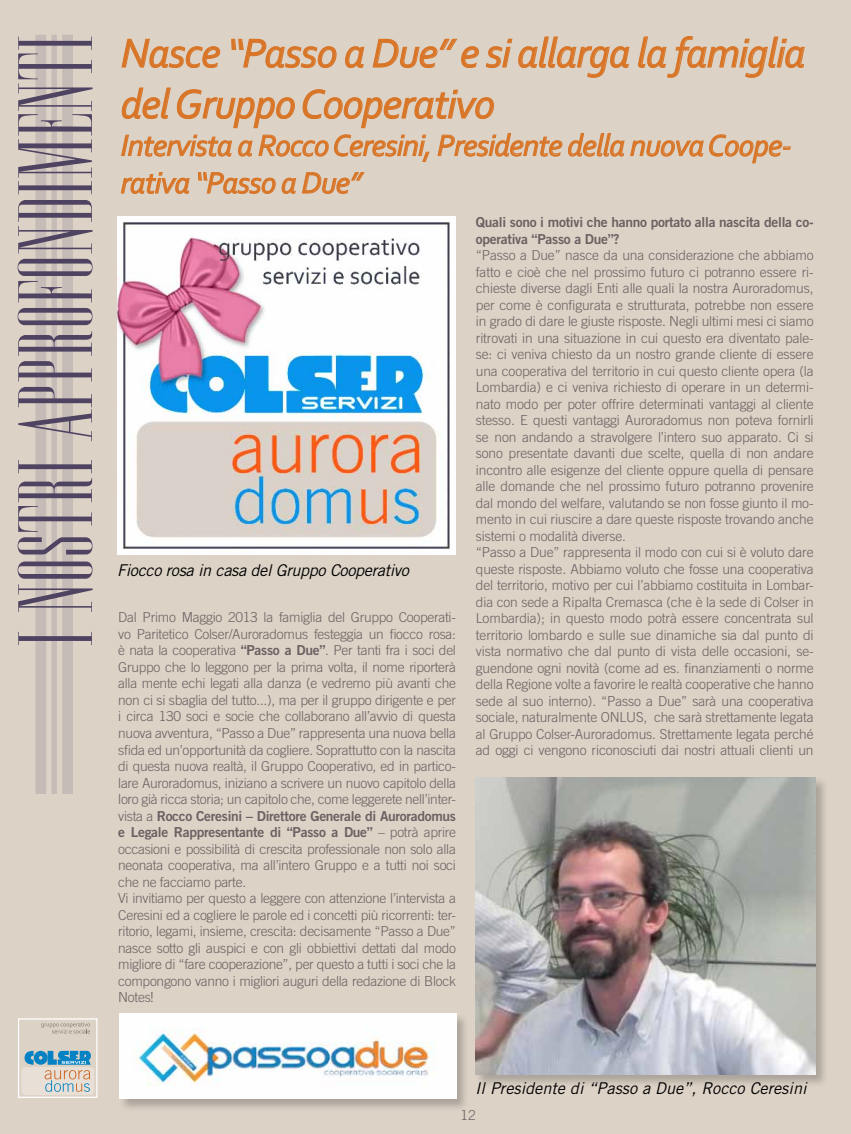
<style>
.page{position:relative;width:851px;height:1134px;background:#fff}
.page>*{position:absolute;margin:0;border:0;box-sizing:border-box;transform-origin:0 0}
.t1{font:94.88px "Edition";color:#4e4361;scale:1.18 1}
.t2{font:italic 42.5px/51px "Corbel";letter-spacing:-.025em;color:#d87527}
.t3{font:italic 31.25px/37.5px "Corbel";letter-spacing:-.025em;color:#d87527}
.t4{font:italic 16.25px "Trade Gothic";color:#000}
.t5{font:italic 16.25px "Trade Gothic";letter-spacing:-.02em;color:#000}
.t6{font:300 13.75px/16.5px "Trade Gothic";letter-spacing:-.01em;color:#6c6162}
.t7{font:13.75px/16.5px "Trade Gothic Bold Two";letter-spacing:-.02em;color:#6c6162}
.s1{font-family:"Trade Gothic Bold Two";font-weight:400}
.s2{font-family:"Trade Gothic";font-weight:300}
</style>
<div class="page">
<div style="left:0;top:0;width:850px;height:1134px;background:#dcd2c6"></div>
<svg style="left:121px;top:38px;width:99px;height:30px"></svg>
<svg style="left:231px;top:39px;width:105px;height:29px"></svg>
<svg style="left:345px;top:46px;width:19px;height:22px"></svg>
<svg style="left:372px;top:39px;width:107px;height:29px"></svg>
<svg style="left:485px;top:39px;width:27px;height:29px"></svg>
<svg style="left:518px;top:36px;width:111px;height:42px"></svg>
<svg style="left:638px;top:36px;width:166px;height:42px"></svg>
<svg style="left:121px;top:87px;width:503px;height:75px"></svg>
<svg style="left:630px;top:140px;width:73px;height:17px"></svg>
<svg style="left:709px;top:134px;width:82px;height:29px"></svg>
<svg style="left:121px;top:172px;width:69px;height:22px"></svg>
<svg style="left:198px;top:172px;width:98px;height:22px"></svg>
<svg style="left:302px;top:172px;width:63px;height:22px"></svg>
<div style="left:62px;top:35px;width:11px;height:759px;background:#c5bbb7"></div>
<div style="left:52px;top:35px;width:5px;height:759px;background:#c5bbb7"></div>
<div style="left:35px;top:35px;width:11px;height:759px;background:#c5bbb7"></div>
<div style="left:18px;top:1018px;width:79px;height:80px;border:1px solid #fff"></div>
<div style="left:21px;top:1067px;width:73px;height:28px;background:#e8e0d6;border-radius:4px"></div>
<svg style="left:24px;top:1050px;width:67px;height:42px"></svg>
<svg style="left:41px;top:1022px;width:49px;height:11px"></svg>
<div style="left:474px;top:777px;width:354px;height:311px;background:#000;opacity:.22"></div>
<img style="left:475px;top:777px;width:340px;height:297px">
<div style="left:118px;top:1013px;width:351px;height:99px;background:#000;opacity:.22"></div>
<img style="left:119px;top:1013px;width:337px;height:85px">
<img style="left:117px;top:216px;width:338px;height:339px">
<h1 class="t1" style="left:4px;top:647px;width:520px;rotate:-90deg">I nostri approfondimenti</h1>
<h2 class="t2" style="left:120px;top:26px;width:686px">Nasce “Passo a Due” e si allarga la famiglia del Gruppo Cooperativo</h2>
<h3 class="t3" style="left:120px;top:126px;width:672px">Intervista a Rocco Ceresini, Presidente della nuova Coope&shy;rativa “Passo a Due”</h3>
<p class="t5" style="left:117px;top:560px;width:293px">Fiocco rosa in casa del Gruppo Cooperativo</p>
<p class="t6" style="left:118px;top:609px;width:339px;text-align:justify">Dal Primo Maggio 2013 la famiglia del Gruppo Cooperati&shy;vo Paritetico Colser/Auroradomus festeggia un fiocco rosa: è nata la cooperativa <span class="s1">“Passo a Due”</span>. Per tanti fra i soci del Gruppo che lo leggono per la prima volta, il nome riporterà alla mente echi legati alla danza (e vedremo più avanti che non ci si sbaglia del tutto...), ma per il gruppo dirigente e per i circa 130 soci e socie che collaborano all’avvio di questa nuova avventura, “Passo a Due” rappresenta una nuova bella sfida ed un’opportunità da cogliere. Soprattutto con la nascita di questa nuova realtà, il Gruppo Cooperativo, ed in partico&shy;lare Auroradomus, iniziano a scrivere un nuovo capitolo della loro già ricca storia; un capitolo che, come leggerete nell’inter-</p>
<p class="t7" style="left:118px;top:807px;width:339px"><span class="s2">vista a</span> Rocco Ceresini – Direttore Generale di Auroradomus e Legale Rappresentante di “Passo a Due” <span class="s2">– potrà aprire</span></p>
<p class="t6" style="left:118px;top:840px;width:339px">occasioni e possibilità di crescita professionale non solo alla neonata cooperativa, ma all’intero Gruppo e a tutti noi soci che ne facciamo parte.<br>Vi invitiamo per questo a leggere con attenzione l’intervista a Ceresini ed a cogliere le parole ed i concetti più ricorrenti: ter&shy;ritorio, legami, insieme, crescita: decisamente “Passo a Due” nasce sotto gli auspici e con gli obbiettivi dettati dal modo migliore di “fare cooperazione”, per questo a tutti i soci che la compongono vanno i migliori auguri della redazione di Block Notes!</p>
<p class="t7" style="left:476px;top:214px;width:339px">Quali sono i motivi che hanno portato alla nascita della co&shy;operativa “Passo a Due”?</p>
<p class="t6" style="left:476px;top:247px;width:339px">“Passo a Due” nasce da una considerazione che abbiamo fatto e cioè che nel prossimo futuro ci potranno essere ri&shy;chieste diverse dagli Enti alle quali la nostra Auroradomus, per come è configurata e strutturata, potrebbe non essere in grado di dare le giuste risposte. Negli ultimi mesi ci siamo ritrovati in una situazione in cui questo era diventato pale&shy;se: ci veniva chiesto da un nostro grande cliente di essere una cooperativa del territorio in cui questo cliente opera (la Lombardia) e ci veniva richiesto di operare in un determi&shy;nato modo per poter offrire determinati vantaggi al cliente stesso. E questi vantaggi Auroradomus non poteva fornirli se non andando a stravolgere l’intero suo apparato. Ci si sono presentate davanti due scelte, quella di non andare incontro alle esigenze del cliente oppure quella di pensare alle domande che nel prossimo futuro potranno provenire dal mondo del welfare, valutando se non fosse giunto il mo&shy;mento in cui riuscire a dare queste risposte trovando anche sistemi o modalità diverse.<br>“Passo a Due” rappresenta il modo con cui si è voluto dare queste risposte. Abbiamo voluto che fosse una cooperativa del territorio, motivo per cui l’abbiamo costituita in Lombar&shy;dia con sede a Ripalta Cremasca (che è la sede di Colser in Lombardia); in questo modo potrà essere concentrata sul territorio lombardo e sulle sue dinamiche sia dal punto di vista normativo che dal punto di vista delle occasioni, se&shy;guendone ogni novità (come ad es. finanziamenti o norme della Regione volte a favorire le realtà cooperative che hanno sede al suo interno). “Passo a Due” sarà una cooperativa sociale, naturalmente ONLUS, che sarà strettamente legata al Gruppo Colser-Auroradomus. Strettamente legata perché ad oggi ci vengono riconosciuti dai nostri attuali clienti un</p>
<p class="t4" style="left:475px;top:1078px;width:333px">Il Presidente di “Passo a Due”, Rocco Ceresini</p>
<p class="t6" style="left:460px;top:1107px;width:17px">12</p>
</div>
